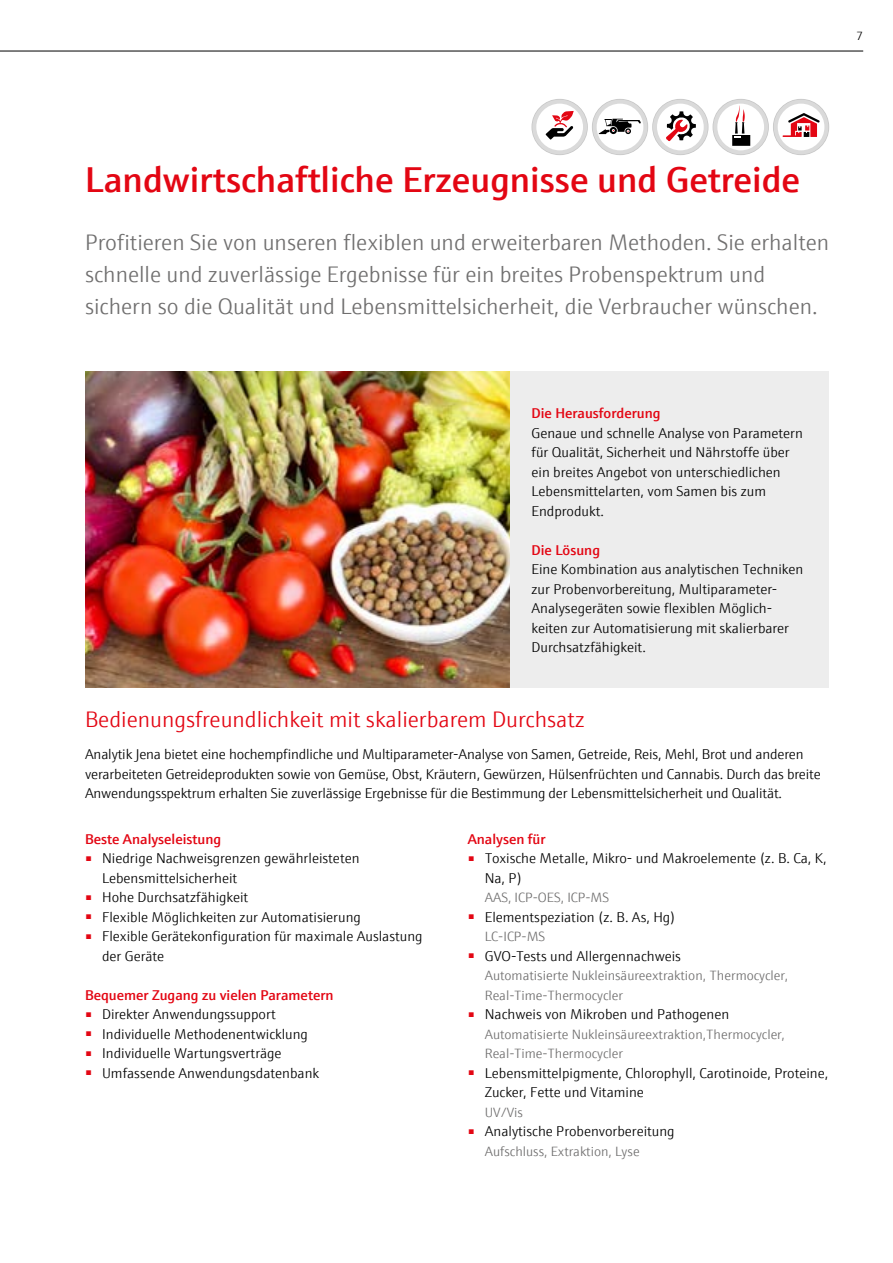
<style>
.page{position:relative;width:893px;height:1263px;background:#fff}
.page>*{position:absolute;margin:0;border:0;box-sizing:border-box;transform-origin:0 0}
.t1{font:600 36px "E+H Sans";color:#e30613}
.t2{font:300 22.5px/32.4px "E+H Sans";color:#706f6f}
.t3{font:300 22.5px "E+H Sans";color:#e30613}
.t4{font:300 14.25px/19.5px "E+H Sans";color:#000}
.t5{font:600 14.25px "E+H Sans";color:#e30613}
.t6{font:300 13.5px/19.5px "E+H Sans";color:#706f6f}
.t7{font:300 12px "E+H Sans";color:#000}
</style>
<div class="page">
<img style="left:85px;top:371px;width:425px;height:316px">
<div style="left:773px;top:99px;width:56px;height:56px;border:5px solid #c6c6c6;border-radius:50%"></div>
<svg style="left:776px;top:102px;width:50px;height:50px"></svg>
<div style="left:774px;top:100px;width:54px;height:54px;border:4px solid #dadada;border-radius:50%"></div>
<svg style="left:782px;top:113px;width:38px;height:24px"></svg>
<div style="left:652px;top:99px;width:56px;height:56px;border:5px solid #c6c6c6;border-radius:50%"></div>
<svg style="left:655px;top:102px;width:51px;height:50px"></svg>
<div style="left:653px;top:100px;width:55px;height:54px;border:4px solid #dadada;border-radius:50%"></div>
<svg style="left:665px;top:111px;width:31px;height:31px"></svg>
<div style="left:531px;top:99px;width:57px;height:56px;border:5px solid #c6c6c6;border-radius:50%"></div>
<svg style="left:534px;top:102px;width:51px;height:50px"></svg>
<div style="left:532px;top:100px;width:55px;height:54px;border:4px solid #dadada;border-radius:50%"></div>
<svg style="left:546px;top:111px;width:28px;height:29px"></svg>
<div style="left:713px;top:99px;width:56px;height:56px;border:5px solid #c6c6c6;border-radius:50%"></div>
<svg style="left:715px;top:102px;width:51px;height:50px"></svg>
<div style="left:713px;top:100px;width:55px;height:54px;border:4px solid #dadada;border-radius:50%"></div>
<svg style="left:732px;top:106px;width:18px;height:40px"></svg>
<div style="left:592px;top:99px;width:56px;height:56px;border:5px solid #c6c6c6;border-radius:50%"></div>
<div style="left:595px;top:102px;width:50px;height:50px;background:#fff;border-radius:50%"></div>
<div style="left:593px;top:100px;width:54px;height:54px;border:4px solid #dadada;border-radius:50%"></div>
<svg style="left:599px;top:119px;width:42px;height:15px"></svg>
<div style="left:510px;top:371px;width:319px;height:316px;background:#ededed"></div>
<hr style="left:0;top:51px;width:863px;height:1px;background:#000">
<p class="t7" style="left:856px;top:27px;width:8px">7</p>
<h1 class="t1" style="left:85px;top:152px;width:717px">Landwirtschaftliche Erzeugnisse und Getreide</h1>
<p class="t2" style="left:85px;top:224px;width:746px">Profitieren Sie von unseren flexiblen und erweiterbaren Methoden. Sie erhalten schnelle und zuverlässige Ergebnisse für ein breites Probenspektrum und sichern so die Qualität und Lebensmittelsicherheit, die Verbraucher wünschen.</p>
<p class="t5" style="left:531px;top:402px;width:131px">Die Herausforderung</p>
<p class="t4" style="left:531px;top:422px;width:273px">Genaue und schnelle Analyse von Parametern für Qualität, Sicherheit und Nährstoffe über ein breites Angebot von unterschiedlichen Lebensmittelarten, vom Samen bis zum Endprodukt.</p>
<p class="t5" style="left:531px;top:539px;width:70px">Die Lösung</p>
<p class="t4" style="left:531px;top:558px;width:273px">Eine Kombination aus analytischen Techniken zur Probenvorbereitung, Multiparameter-Analysegeräten sowie flexiblen Möglich&shy;keiten zur Automatisierung mit skalierbarer Durchsatzfähigkeit.</p>
<h2 class="t3" style="left:85px;top:703px;width:501px">Bedienungsfreundlichkeit mit skalierbarem Durchsatz</h2>
<p class="t4" style="left:85px;top:744px;width:737px">Analytik Jena bietet eine hochempfindliche und Multiparameter-Analyse von Samen, Getreide, Reis, Mehl, Brot und anderen verarbeiteten Getreideprodukten sowie von Gemüse, Obst, Kräutern, Gewürzen, Hülsenfrüchten und Cannabis. Durch das breite<br>Anwendungsspektrum erhalten Sie zuverlässige Ergebnisse für die Bestimmung der Lebensmittelsicherheit und Qualität.</p>
<p class="t5" style="left:85px;top:828px;width:138px">Beste Analyseleistung</p>
<p class="t4" style="left:102px;top:847px;width:259px;text-indent:-17px"><sup>■</sup> Niedrige Nachweisgrenzen gewährleisteten<br>Lebensmittelsicherheit</p>
<p class="t4" style="left:85px;top:886px;width:165px"><sup>■</sup> Hohe Durchsatzfähigkeit</p>
<p class="t4" style="left:85px;top:906px;width:277px"><sup>■</sup> Flexible Möglichkeiten zur Automatisierung</p>
<p class="t4" style="left:102px;top:925px;width:322px;text-indent:-17px"><sup>■</sup> Flexible Gerätekonfiguration für maximale Auslastung der Geräte</p>
<p class="t5" style="left:85px;top:984px;width:250px">Bequemer Zugang zu vielen Parametern</p>
<p class="t4" style="left:85px;top:1003px;width:192px"><sup>■</sup> Direkter Anwendungssupport</p>
<p class="t4" style="left:85px;top:1023px;width:224px"><sup>■</sup> Individuelle Methodenentwicklung</p>
<p class="t4" style="left:85px;top:1042px;width:198px"><sup>■</sup> Individuelle Wartungsverträge</p>
<p class="t4" style="left:85px;top:1062px;width:236px"><sup>■</sup> Umfassende Anwendungsdatenbank</p>
<p class="t5" style="left:468px;top:828px;width:79px">Analysen für</p>
<p class="t4" style="left:485px;top:847px;width:343px;text-indent:-17px"><sup>■</sup> Toxische Metalle, Mikro- und Makroelemente (z. B. Ca, K,<br>Na, P)</p>
<p class="t6" style="left:485px;top:887px;width:126px">AAS, ICP-OES, ICP-MS</p>
<p class="t4" style="left:468px;top:906px;width:209px"><sup>■</sup> Elementspeziation (z. B. As, Hg)</p>
<p class="t6" style="left:485px;top:926px;width:62px">LC-ICP-MS</p>
<p class="t4" style="left:468px;top:945px;width:215px"><sup>■</sup> GVO-Tests und Allergennachweis</p>
<p class="t6" style="left:485px;top:965px;width:305px">Automatisierte Nukleinsäureextraktion, Thermocycler,<br>Real-Time-Thermocycler</p>
<p class="t4" style="left:468px;top:1003px;width:263px"><sup>■</sup> Nachweis von Mikroben und Pathogenen</p>
<p class="t6" style="left:485px;top:1023px;width:302px">Automatisierte Nukleinsäureextraktion,Thermocycler,<br>Real-Time-Thermocycler</p>
<p class="t4" style="left:485px;top:1062px;width:345px;text-indent:-17px"><sup>■</sup> Lebensmittelpigmente, Chlorophyll, Carotinoide, Proteine,<br>Zucker, Fette und Vitamine</p>
<p class="t6" style="left:485px;top:1101px;width:40px">UV/Vis</p>
<p class="t4" style="left:468px;top:1120px;width:208px"><sup>■</sup> Analytische Probenvorbereitung</p>
<p class="t6" style="left:485px;top:1140px;width:156px">Aufschluss, Extraktion, Lyse</p>
</div>
